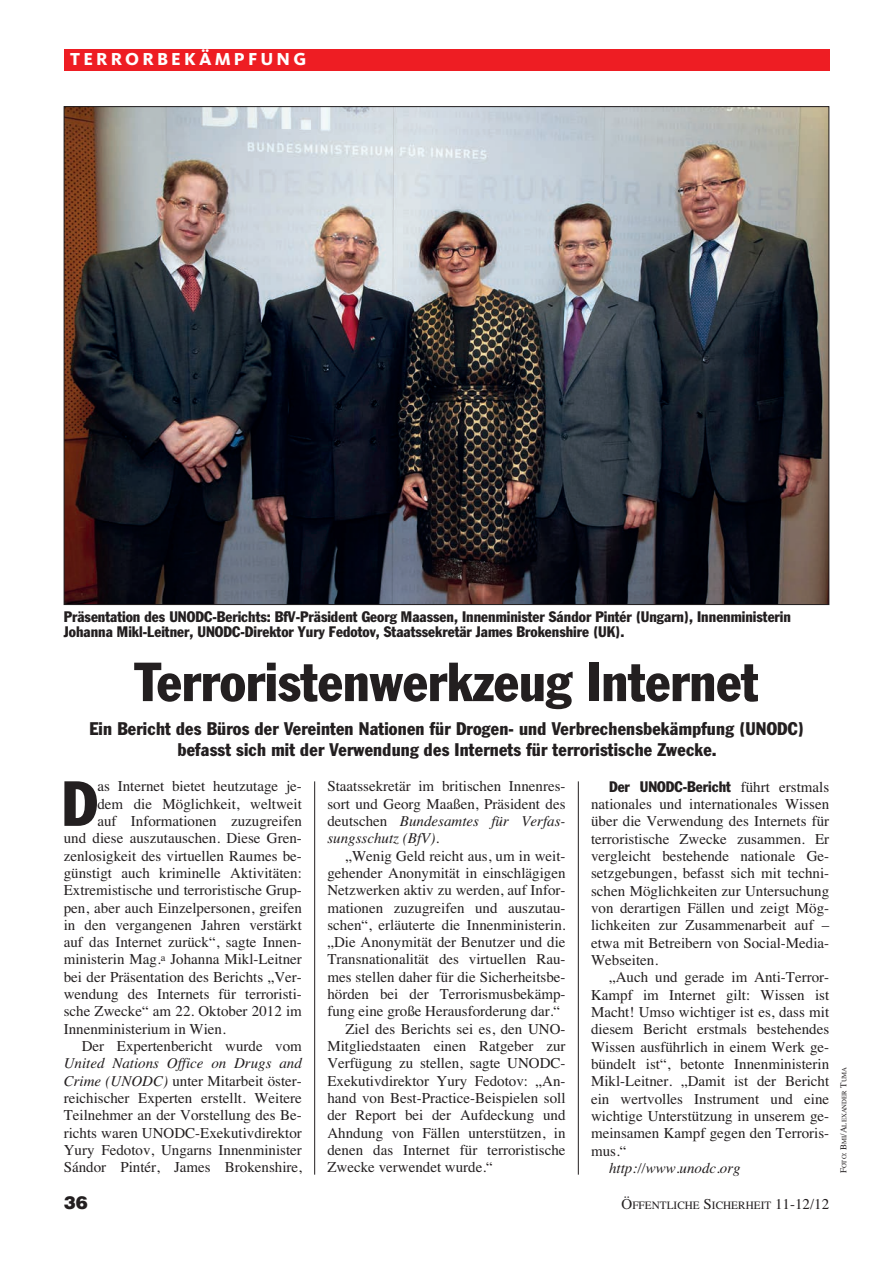
<style>
.page{position:relative;width:893px;height:1263px;background:#fff}
.page>*{position:absolute;margin:0;border:0;box-sizing:border-box;transform-origin:0 0}
.t1{font:condensed 62.55px "Franklin Gothic";color:#231f20}
.t2{font:condensed 54px "Franklin Gothic";color:#231f20}
.t3{font:condensed 18px/21.6px "Franklin Gothic";letter-spacing:.01em;color:#231f20;text-align:center}
.t4{font:800 18px "Kievit";letter-spacing:.175em;color:#fff}
.t5{font:900 18px "Helvetica";color:#231f20}
.t6{font:15px/17.2px "Times";color:#231f20;text-align:justify}
.t7{font:condensed 15px/15.8px "Franklin Gothic";color:#231f20}
.t8{font:italic 15px "Times";color:#231f20}
.t9{font:11.25px "Times";color:#231f20}
.t10{font:6.75px "Times";color:#231f20}
.s1{font-style:italic}
.s2{font-family:"Times";font-stretch:normal}
.s3{font-size:15px}
.s4{font-size:9px}
</style>
<div class="page">
<hr style="left:314px;top:781px;width:1px;height:393px;background:#231f20">
<hr style="left:578px;top:781px;width:1px;height:393px;background:#231f20">
<div style="left:64px;top:49px;width:765px;height:21px;background:#ee1d23"></div>
<img style="left:66px;top:108px;width:761px;height:495px">
<p class="t4" style="left:70px;top:53px;width:237px">TERRORBEKÄMPFUNG</p>
<p class="t7" style="left:64px;top:609px;width:729px">Präsentation des UNODC-Berichts: BfV-Präsident Georg Maassen, Innenminister Sándor Pintér (Ungarn), Innenministerin<br>Johanna Mikl-Leitner, UNODC-Direktor Yury Fedotov, Staatssekretär James Brokenshire (UK).</p>
<h2 class="t2" style="left:135px;top:663px;width:625px">Terroristenwerkzeug Internet</h2>
<p class="t3" style="left:89px;top:719px;width:716px">Ein Bericht des Büros der Vereinten Nationen für Drogen- und Verbrechensbekämpfung (UNODC) befasst sich mit der Verwendung des Internets für terroristische Zwecke.</p>
<h1 class="t1" style="left:62px;top:781px;width:37px">D</h1>
<p class="t6" style="left:97px;top:777px;width:206px">as Internet bietet heutzutage je-</p>
<p class="t6" style="left:97px;top:795px;width:206px">dem die Möglichkeit, weltweit</p>
<p class="t6" style="left:97px;top:812px;width:206px">auf Informationen zuzugreifen</p>
<p class="t6" style="left:64px;top:829px;width:240px">und diese auszutauschen. Diese Gren-</p>
<p class="t6" style="left:64px;top:847px;width:240px">zenlosigkeit des virtuellen Raumes be-</p>
<p class="t6" style="left:64px;top:864px;width:240px">günstigt auch kriminelle Aktivitäten:</p>
<p class="t6" style="left:64px;top:881px;width:240px">Extremistische und terroristische Grup-</p>
<p class="t6" style="left:64px;top:899px;width:240px">pen, aber auch Einzelpersonen, greifen</p>
<p class="t6" style="left:64px;top:916px;width:240px">in den vergangenen Jahren verstärkt</p>
<p class="t6" style="left:64px;top:933px;width:240px">auf das Internet zurück“, sagte Innen-</p>
<p class="t6" style="left:64px;top:951px;width:240px">ministerin Mag.<sup>a</sup> Johanna Mikl-Leitner</p>
<p class="t6" style="left:64px;top:968px;width:240px">bei der Präsentation des Berichts „Ver-</p>
<p class="t6" style="left:64px;top:985px;width:240px">wendung des Internets für terroristi-</p>
<p class="t6" style="left:64px;top:1003px;width:240px">sche Zwecke“ am 22. Oktober 2012 im</p>
<p class="t6" style="left:64px;top:1020px;width:164px">Innenministerium in Wien.</p>
<p class="t6" style="left:82px;top:1037px;width:222px">Der Expertenbericht wurde vom</p>
<p class="t6" style="left:64px;top:1055px;width:240px"><span class="s1">United Nations Office on Drugs and Crime (UNODC)</span> unter Mitarbeit öster&shy;reichischer Experten erstellt. Weitere Teilnehmer an der Vorstellung des Be&shy;richts waren UNODC-Exekutivdirektor Yury Fedotov, Ungarns Innenminister Sándor Pintér, James Brokenshire,</p>
<p class="t6" style="left:327px;top:777px;width:240px">Staatssekretär im britischen Innenres&shy;sort und Georg Maaßen, Präsident des deutschen <span class="s1">Bundesamtes für Verfas&shy;sungsschutz (BfV)</span>.</p>
<p class="t6" style="left:345px;top:847px;width:222px">„Wenig Geld reicht aus, um in weit-</p>
<p class="t6" style="left:327px;top:864px;width:240px">gehender Anonymität in einschlägigen</p>
<p class="t6" style="left:327px;top:881px;width:240px">Netzwerken aktiv zu werden, auf Infor-</p>
<p class="t6" style="left:327px;top:899px;width:240px">mationen zuzugreifen und auszutau-</p>
<p class="t6" style="left:327px;top:916px;width:240px">schen“, erläuterte die Innenministerin.</p>
<p class="t6" style="left:327px;top:933px;width:240px">„Die Anonymität der Benutzer und die</p>
<p class="t6" style="left:327px;top:951px;width:240px">Transnationalität des virtuellen Rau-</p>
<p class="t6" style="left:327px;top:968px;width:240px">mes stellen daher für die Sicherheitsbe-</p>
<p class="t6" style="left:327px;top:985px;width:240px">hörden bei der Terrorismusbekämp-</p>
<p class="t6" style="left:327px;top:1003px;width:234px">fung eine große Herausforderung dar.“</p>
<p class="t6" style="left:345px;top:1020px;width:222px">Ziel des Berichts sei es, den UNO-</p>
<p class="t6" style="left:327px;top:1037px;width:240px">Mitgliedstaaten einen Ratgeber zur</p>
<p class="t6" style="left:327px;top:1055px;width:240px">Verfügung zu stellen, sagte UNODC-</p>
<p class="t6" style="left:327px;top:1072px;width:240px">Exekutivdirektor Yury Fedotov: „An-</p>
<p class="t6" style="left:327px;top:1089px;width:240px">hand von Best-Practice-Beispielen soll</p>
<p class="t6" style="left:327px;top:1106px;width:240px">der Report bei der Aufdeckung und</p>
<p class="t6" style="left:327px;top:1124px;width:240px">Ahndung von Fällen unterstützen, in</p>
<p class="t6" style="left:327px;top:1141px;width:240px">denen das Internet für terroristische</p>
<p class="t6" style="left:327px;top:1158px;width:167px">Zwecke verwendet wurde.“</p>
<p class="t7" style="left:609px;top:779px;width:222px">Der UNODC-Bericht <span class="s2">führt erstmals</span></p>
<p class="t6" style="left:591px;top:795px;width:240px">nationales und internationales Wissen über die Verwendung des Internets für terroristische Zwecke zusammen. Er vergleicht bestehende nationale Ge&shy;setzgebungen, befasst sich mit techni&shy;schen Möglichkeiten zur Untersuchung von derartigen Fällen und zeigt Mög&shy;lichkeiten zur Zusammenarbeit auf – etwa mit Betreibern von Social-Media-Webseiten.</p>
<p class="t6" style="left:591px;top:968px;width:240px;text-indent:18px">„Auch und gerade im Anti-Terror-Kampf im Internet gilt: Wissen ist Macht! Umso wichtiger ist es, dass mit diesem Bericht erstmals bestehendes Wissen ausführlich in einem Werk ge&shy;bündelt ist“, betonte Innenministerin Mikl-Leitner. „Damit ist der Bericht ein wertvolles Instrument und eine wichtige Unterstützung in unserem ge&shy;meinsamen Kampf gegen den Terroris&shy;mus.“</p>
<p class="t8" style="left:609px;top:1159px;width:133px">http://www.unodc.org</p>
<p class="t5" style="left:64px;top:1192px;width:26px">36</p>
<p class="t9" style="left:621px;top:1198px;width:209px"><span class="s3">Ö</span>FFENTLICHE <span class="s3">S</span>ICHERHEIT <span class="s3">11-12/12</span></p>
<p class="t10" style="left:840px;top:1173px;width:108px;rotate:-90deg"><span class="s4">F</span>OTO<span class="s4">: B</span>MI<span class="s4">/A</span>LEXANDER <span class="s4">T</span>UMA</p>
</div>
